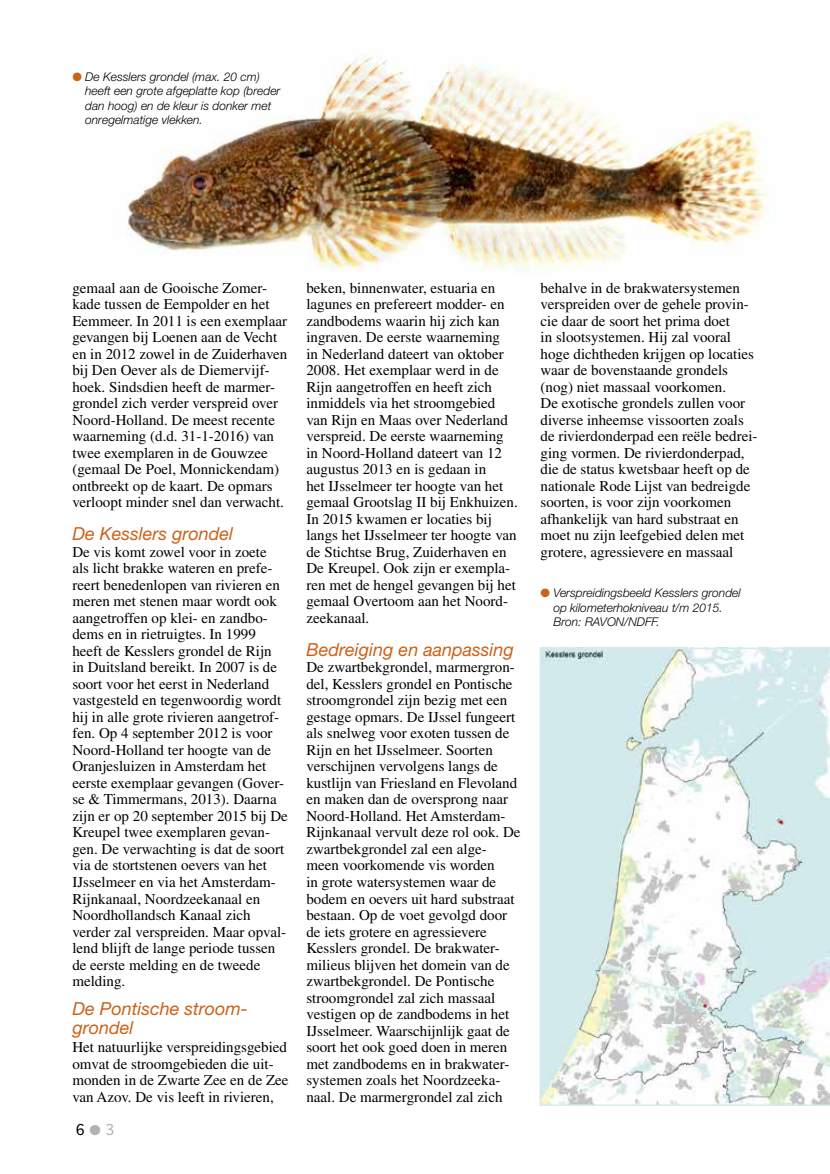
<style>
.page{position:relative;width:830px;height:1174px;background:#fff}
.page>*{position:absolute;margin:0;border:0;box-sizing:border-box;transform-origin:0 0}
.t1{font:italic 18px/19.5px "Helvetica Neue LT Std";color:#cb621a}
.t2{font:15px/16.5px "Times LT Std";color:#000}
.t3{font:14.25px "Geneva";color:#000}
.t4{font:italic 300 12px/14.4px "Helvetica Neue LT Std";color:#000}
.s1{color:#cb621a}
.s2{color:#b3b2b2}
</style>
<div class="page">
<img style="left:127px;top:55px;width:639px;height:217px">
<svg style="left:539px;top:647px;width:290px;height:459px"></svg>
<p class="t4" style="left:85px;top:69px;width:196px;text-indent:-13px"><span class="s1">●</span> De Kesslers grondel (max. 20 cm) heeft een grote afgeplatte kop (breder dan hoog) en de kleur is donker met onregelmatige vlekken.</p>
<p class="t2" style="left:72px;top:279px;width:216px">gemaal aan de Gooische Zomer&shy;kade tussen de Eempolder en het<br>Eemmeer. In 2011 is een exemplaar gevangen bij Loenen aan de Vecht en in 2012 zowel in de Zuiderhaven bij Den Oever als de Diemervijf&shy;hoek. Sindsdien heeft de marmer&shy;grondel zich verder verspreid over<br>Noord-Holland. De meest recente waarneming (d.d. 31-1-2016) van twee exemplaren in de Gouwzee (gemaal De Poel, Monnickendam) ontbreekt op de kaart. De opmars verloopt minder snel dan verwacht.</p>
<p class="t1" style="left:72px;top:524px;width:162px">De Kesslers grondel</p>
<p class="t2" style="left:72px;top:543px;width:217px">De vis komt zowel voor in zoete<br>als licht brakke wateren en prefe&shy;reert benedenlopen van rivieren en meren met stenen maar wordt ook aangetroffen op klei- en zandbo&shy;dems en in rietruigtes. In 1999 heeft de Kesslers grondel de Rijn<br>in Duitsland bereikt. In 2007 is de soort voor het eerst in Nederland vastgesteld en tegenwoordig wordt hij in alle grote rivieren aangetrof&shy;fen. Op 4 september 2012 is voor<br>Noord-Holland ter hoogte van de<br>Oranjesluizen in Amsterdam het eerste exemplaar gevangen (Gover&shy;se &amp; Timmermans, 2013). Daarna zijn er op 20 september 2015 bij De<br>Kreupel twee exemplaren gevan&shy;gen. De verwachting is dat de soort via de stortstenen oevers van het<br>IJsselmeer en via het Amsterdam-<br>Rijnkanaal, Noordzeekanaal en<br>Noordhollandsch Kanaal zich verder zal verspreiden. Maar opval&shy;lend blijft de lange periode tussen de eerste melding en de tweede melding.</p>
<p class="t1" style="left:72px;top:998px;width:177px">De Pontische stroom&shy;grondel</p>
<p class="t2" style="left:72px;top:1038px;width:218px">Het natuurlijke verspreidingsgebied omvat de stroomgebieden die uit&shy;monden in de Zwarte Zee en de Zee van Azov. De vis leeft in rivieren,</p>
<p class="t3" style="left:75px;top:1120px;width:41px">6<span class="s2">●3</span></p>
<p class="t2" style="left:306px;top:279px;width:213px">beken, binnenwater, estuaria en lagunes en prefereert modder- en zandbodems waarin hij zich kan ingraven. De eerste waarneming<br>in Nederland dateert van oktober<br>2008. Het exemplaar werd in de<br>Rijn aangetroffen en heeft zich inmiddels via het stroomgebied van Rijn en Maas over Nederland verspreid. De eerste waarneming in Noord-Holland dateert van 12 augustus 2013 en is gedaan in<br>het IJsselmeer ter hoogte van het gemaal Grootslag II bij Enkhuizen.<br>In 2015 kwamen er locaties bij langs het IJsselmeer ter hoogte van de Stichtse Brug, Zuiderhaven en<br>De Kreupel. Ook zijn er exempla&shy;ren met de hengel gevangen bij het gemaal Overtoom aan het Noord&shy;zeekanaal.</p>
<p class="t1" style="left:306px;top:639px;width:209px">Bedreiging en aanpassing</p>
<p class="t2" style="left:306px;top:659px;width:215px">De zwartbekgrondel, marmergron&shy;del, Kesslers grondel en Pontische stroomgrondel zijn bezig met een gestage opmars. De IJssel fungeert als snelweg voor exoten tussen de<br>Rijn en het IJsselmeer. Soorten verschijnen vervolgens langs de kustlijn van Friesland en Flevoland en maken dan de oversprong naar<br>Noord-Holland. Het Amsterdam-<br>Rijnkanaal vervult deze rol ook. De zwartbekgrondel zal een alge&shy;meen voorkomende vis worden<br>in grote watersystemen waar de bodem en oevers uit hard substraat bestaan. Op de voet gevolgd door de iets grotere en agressievere<br>Kesslers grondel. De brakwater&shy;milieus blijven het domein van de zwartbekgrondel. De Pontische stroomgrondel zal zich massaal vestigen op de zandbodems in het<br>IJsselmeer. Waarschijnlijk gaat de soort het ook goed doen in meren met zandbodems en in brakwater&shy;systemen zoals het Noordzeeka&shy;naal. De marmergrondel zal zich</p>
<p class="t2" style="left:540px;top:279px;width:218px">behalve in de brakwatersystemen verspreiden over de gehele provin&shy;cie daar de soort het prima doet<br>in slootsystemen. Hij zal vooral hoge dichtheden krijgen op locaties waar de bovenstaande grondels (nog) niet massaal voorkomen.<br>De exotische grondels zullen voor diverse inheemse vissoorten zoals de rivierdonderpad een reële bedrei&shy;ging vormen. De rivierdonderpad, die de status kwetsbaar heeft op de nationale Rode Lijst van bedreigde soorten, is voor zijn voorkomen afhankelijk van hard substraat en moet nu zijn leefgebied delen met grotere, agressievere en massaal</p>
<p class="t4" style="left:553px;top:585px;width:189px;text-indent:-13px"><span class="s1">●</span> Verspreidingsbeeld Kesslers grondel op kilometerhokniveau t/m 2015.<br>Bron: RAVON/NDFF.</p>
</div>
